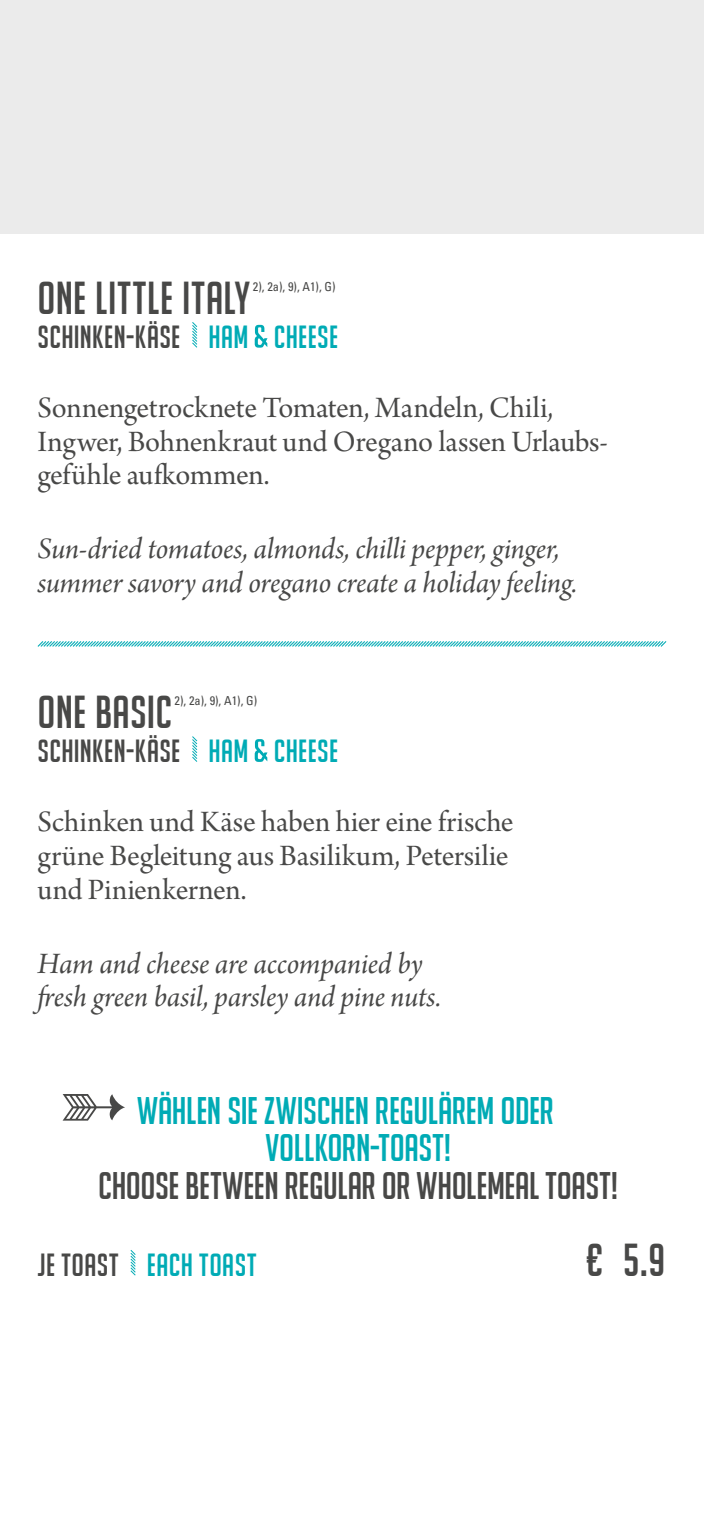
<style>
.page{position:relative;width:704px;height:1523px;background:#fff}
.page>*{position:absolute;margin:0;border:0;box-sizing:border-box;transform-origin:0 0}
.t1{font:45px "Big Noodle Titling";letter-spacing:.005em;color:#484847}
.t2{font:37.5px/37.5px "Big Noodle Titling";letter-spacing:-.01em;color:#00abb5}
.t3{font:37.5px "Big Noodle Titling";letter-spacing:-.01em;color:#484847}
.t4{font:31.25px/33.8px "Arno Pro Subhead";letter-spacing:-.005em;color:#484847}
.t5{font:31.25px/33.8px "Arno Pro Italic Subhead";letter-spacing:-.005em;color:#484847}
.t6{font:31.25px "Big Noodle Titling";letter-spacing:.01em;color:#484847}
.t7{font:31.25px "Big Noodle Titling";letter-spacing:.015em;color:#00abb5}
.t8{font:condensed 12.38px "Univers LT Std";color:#484847}
.s1{color:#00abb5}
.s2{color:#484847}
</style>
<div class="page">
<div style="left:0;top:0;width:703px;height:234px;background:#ebebeb"></div>
<svg style="left:192px;top:322px;width:6px;height:26px"></svg>
<svg style="left:254px;top:325px;width:13px;height:23px"></svg>
<svg style="left:63px;top:1094px;width:62px;height:26px"></svg>
<svg style="left:130px;top:1250px;width:6px;height:26px"></svg>
<svg style="left:192px;top:736px;width:6px;height:26px"></svg>
<svg style="left:254px;top:739px;width:13px;height:23px"></svg>
<svg style="left:37px;top:641px;width:630px;height:6px;background:#8ed9dd"></svg>
<h1 class="t1" style="left:38px;top:274px;width:214px">ONE LITTLE ITALY</h1>
<p class="t8" style="left:253px;top:279px;width:84px">2), 2a), 9), A1), G)</p>
<p class="t6" style="left:37px;top:320px;width:302px">SCHINKEN-KÄSE <span class="s1">HAM CHEESE</span></p>
<p class="t4" style="left:38px;top:392px;width:571px">Sonnengetrocknete Tomaten, Mandeln, Chili,<br>Ingwer, Bohnenkraut und Oregano lassen Urlaubs&shy;gefühle aufkommen.</p>
<p class="t5" style="left:38px;top:534px;width:540px">Sun-dried tomatoes, almonds, chilli pepper, ginger, summer savory and oregano create a holiday feeling.</p>
<h1 class="t1" style="left:38px;top:688px;width:136px">ONE BASIC</h1>
<p class="t8" style="left:174px;top:693px;width:84px">2), 2a), 9), A1), G)</p>
<p class="t6" style="left:38px;top:734px;width:302px">SCHINKEN-KÄSE <span class="s1">HAM CHEESE</span></p>
<p class="t4" style="left:37px;top:807px;width:477px">Schinken und Käse haben hier eine frische grüne Begleitung aus Basilikum, Petersilie und Pinienkernen.</p>
<p class="t5" style="left:37px;top:948px;width:405px">Ham and cheese are accompanied by fresh green basil, parsley and pine nuts.</p>
<p class="t2" style="left:265px;top:1091px;width:289px;text-indent:-128px">WÄHLEN SIE ZWISCHEN REGULÄREM ODER<br>VOLLKORN-TOAST!</p>
<p class="t3" style="left:98px;top:1165px;width:520px">CHOOSE BETWEEN REGULAR OR WHOLEMEAL TOAST!</p>
<p class="t7" style="left:38px;top:1247px;width:220px"><span class="s2">JE TOAST</span> EACH TOAST</p>
<h1 class="t1" style="left:586px;top:1235px;width:80px">€ 5.9</h1>
</div>
